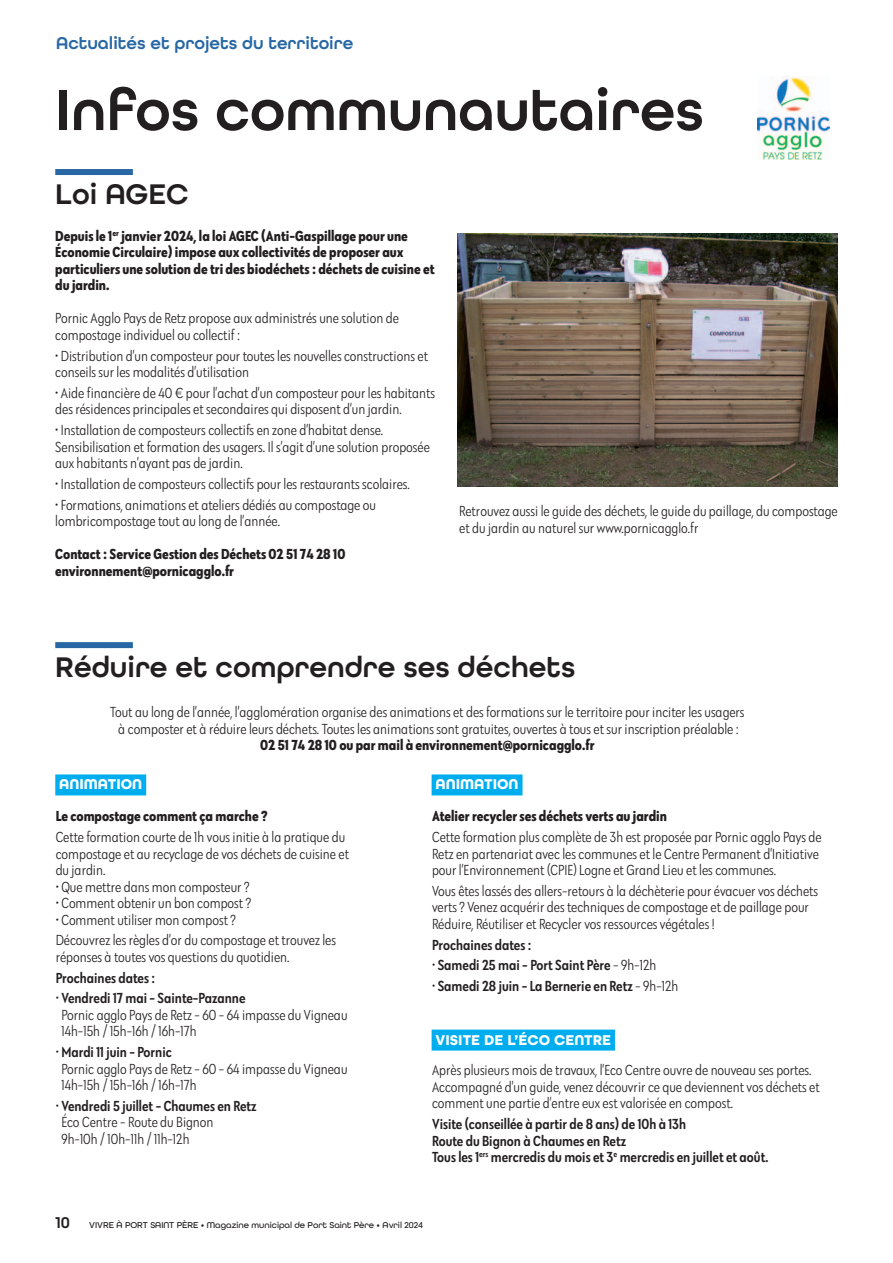
<style>
.page{position:relative;width:893px;height:1263px;background:#fff}
.page>*{position:absolute;margin:0;border:0;box-sizing:border-box;transform-origin:0 0}
.t1{font:600 60px "All Round Gothic";color:#231f20}
.t2{font:600 30px "All Round Gothic";color:#231f20}
.t3{font:600 18px "All Round Gothic";color:#2767a4}
.t4{font:300 condensed 15px/16.5px "Galatea";color:#231f20}
.t5{font:700 condensed 15px/16.5px "Galatea";color:#231f20}
.t6{font:500 condensed 15px/16.5px "Galatea";color:#231f20}
.t7{font:700 15px "All Round Gothic";color:#fff}
.t8{font:500 9px "All Round Gothic";color:#231f20}
.s1{font-weight:500}
.s2{font-weight:300}
.s3{font-weight:600;font-size:16.5px}
</style>
<div class="page">
<div style="left:55px;top:774px;width:91px;height:21px;background:#00aeef"></div>
<div style="left:432px;top:774px;width:90px;height:21px;background:#00aeef"></div>
<div style="left:432px;top:1029px;width:183px;height:21px;background:#00aeef"></div>
<img style="left:758px;top:77px;width:71px;height:82px">
<img style="left:457px;top:234px;width:381px;height:252px">
<div style="left:55px;top:642px;width:78px;height:6px;background:#2767a4"></div>
<div style="left:55px;top:169px;width:78px;height:6px;background:#2767a4"></div>
<p class="t3" style="left:56px;top:36px;width:299px">Actualités et projets du territoire</p>
<h1 class="t1" style="left:55px;top:87px;width:650px">Infos communautaires</h1>
<h2 class="t2" style="left:55px;top:183px;width:135px">Loi AGEC</h2>
<p class="t5" style="left:55px;top:228px;width:381px">Depuis le 1<sup>er</sup> janvier 2024, la loi AGEC (Anti-Gaspillage pour une Économie Circulaire) impose aux collectivités de proposer aux particuliers une solution de tri des biodéchets : déchets de cuisine et du jardin.</p>
<p class="t4" style="left:55px;top:311px;width:345px">Pornic Agglo Pays de Retz propose aux administrés une solution de compostage individuel ou collectif :</p>
<p class="t4" style="left:55px;top:348px;width:374px">• Distribution d’un composteur pour toutes les nouvelles constructions et conseils sur les modalités d’utilisation</p>
<p class="t4" style="left:55px;top:385px;width:381px">• Aide financière de 40 € pour l’achat d’un composteur pour les habitants des résidences principales et secondaires qui disposent d’un jardin.</p>
<p class="t4" style="left:55px;top:423px;width:376px">• Installation de composteurs collectifs en zone d’habitat dense.<br>Sensibilisation et formation des usagers. Il s’agit d’une solution proposée aux habitants n’ayant pas de jardin.</p>
<p class="t4" style="left:55px;top:476px;width:356px">• Installation de composteurs collectifs pour les restaurants scolaires.</p>
<p class="t4" style="left:55px;top:497px;width:322px">• Formations, animations et ateliers dédiés au compostage ou lombricompostage tout au long de l’année.</p>
<p class="t5" style="left:55px;top:547px;width:292px">Contact : Service Gestion des Déchets 02 51 74 28 10 environnement@pornicagglo.fr</p>
<p class="t4" style="left:459px;top:504px;width:380px">Retrouvez aussi le guide des déchets, le guide du paillage, du compostage et du jardin au naturel sur www.pornicagglo.fr</p>
<h2 class="t2" style="left:55px;top:656px;width:521px">Réduire et comprendre ses déchets</h2>
<p class="t4" style="left:110px;top:705px;width:636px;text-align:center">Tout au long de l’année, l’agglomération organise des animations et des formations sur le territoire pour inciter les usagers à composter et à réduire leurs déchets. Toutes les animations sont gratuites, ouvertes à tous et sur inscription préalable :</p>
<p class="t5" style="left:260px;top:738px;width:336px">02 51 74 28 10 ou par mail à environnement@pornicagglo.fr</p>
<p class="t7" style="left:59px;top:779px;width:84px">ANIMATION</p>
<p class="t7" style="left:436px;top:779px;width:84px">ANIMATION</p>
<p class="t5" style="left:56px;top:809px;width:213px">Le compostage comment ça marche ?</p>
<p class="t4" style="left:56px;top:830px;width:295px">Cette formation courte de 1h vous initie à la pratique du compostage et au recyclage de vos déchets de cuisine et du jardin.</p>
<p class="t4" style="left:56px;top:879px;width:195px">• Que mettre dans mon composteur ?</p>
<p class="t4" style="left:56px;top:896px;width:197px">• Comment obtenir un bon compost ?</p>
<p class="t4" style="left:56px;top:910px;width:282px;line-height:20.7px">• Comment utiliser mon compost ?<br>Découvrez les règles d’or du compostage et trouvez les</p>
<p class="t4" style="left:56px;top:949px;width:235px">réponses à toutes vos questions du quotidien.</p>
<p class="t6" style="left:56px;top:970px;width:101px">Prochaines dates :</p>
<p class="t4" style="left:61px;top:991px;width:288px;text-indent:-6px">• <span class="s1">Vendredi 17 mai - Sainte-Pazanne<br></span>Pornic agglo Pays de Retz - 60 - 64 impasse du Vigneau<br>14h-15h / 15h-16h / 16h-17h</p>
<p class="t4" style="left:61px;top:1045px;width:288px;text-indent:-6px">• <span class="s1">Mardi 11 juin - Pornic<br></span>Pornic agglo Pays de Retz - 60 - 64 impasse du Vigneau<br>14h-15h / 15h-16h / 16h-17h</p>
<p class="t4" style="left:61px;top:1098px;width:197px;text-indent:-6px">• <span class="s1">Vendredi 5 juillet - Chaumes en Retz<br></span>Éco Centre - Route du Bignon<br>9h-10h / 10h-11h / 11h-12h</p>
<p class="t5" style="left:432px;top:809px;width:236px">Atelier recycler ses déchets verts au jardin</p>
<p class="t4" style="left:432px;top:830px;width:391px">Cette formation plus complète de 3h est proposée par Pornic agglo Pays de<br>Retz en partenariat avec les communes et le Centre Permanent d’Initiative pour l’Environnement (CPIE) Logne et Grand Lieu et les communes.</p>
<p class="t4" style="left:432px;top:883px;width:388px">Vous êtes lassés des allers-retours à la déchèterie pour évacuer vos déchets verts ? Venez acquérir des techniques de compostage et de paillage pour<br>Réduire, Réutiliser et Recycler vos ressources végétales !</p>
<p class="t6" style="left:432px;top:937px;width:101px">Prochaines dates :</p>
<p class="t6" style="left:432px;top:958px;width:226px"><span class="s2">•</span> Samedi 25 mai - Port Saint Père <span class="s2">- 9h-12h</span></p>
<p class="t6" style="left:432px;top:979px;width:248px"><span class="s2">•</span> Samedi 28 juin - La Bernerie en Retz <span class="s2">- 9h-12h</span></p>
<p class="t7" style="left:436px;top:1034px;width:177px">VISITE DE L’ÉCO CENTRE</p>
<p class="t4" style="left:432px;top:1063px;width:389px">Après plusieurs mois de travaux, l’Eco Centre ouvre de nouveau ses portes.<br>Accompagné d’un guide, venez découvrir ce que deviennent vos déchets et comment une partie d’entre eux est valorisée en compost.</p>
<p class="t6" style="left:432px;top:1117px;width:338px">Visite (conseillée à partir de 8 ans) de 10h à 13h<br>Route du Bignon à Chaumes en Retz<br>Tous les 1<sup>ers</sup> mercredis du mois et 3<sup>e</sup> mercredis en juillet et août.</p>
<p class="t8" style="left:55px;top:1222px;width:369px"><span class="s3">10</span> VIVRE À PORT SAINT PÈRE • Magazine municipal de Port Saint Père • Avril 2024</p>
</div>
